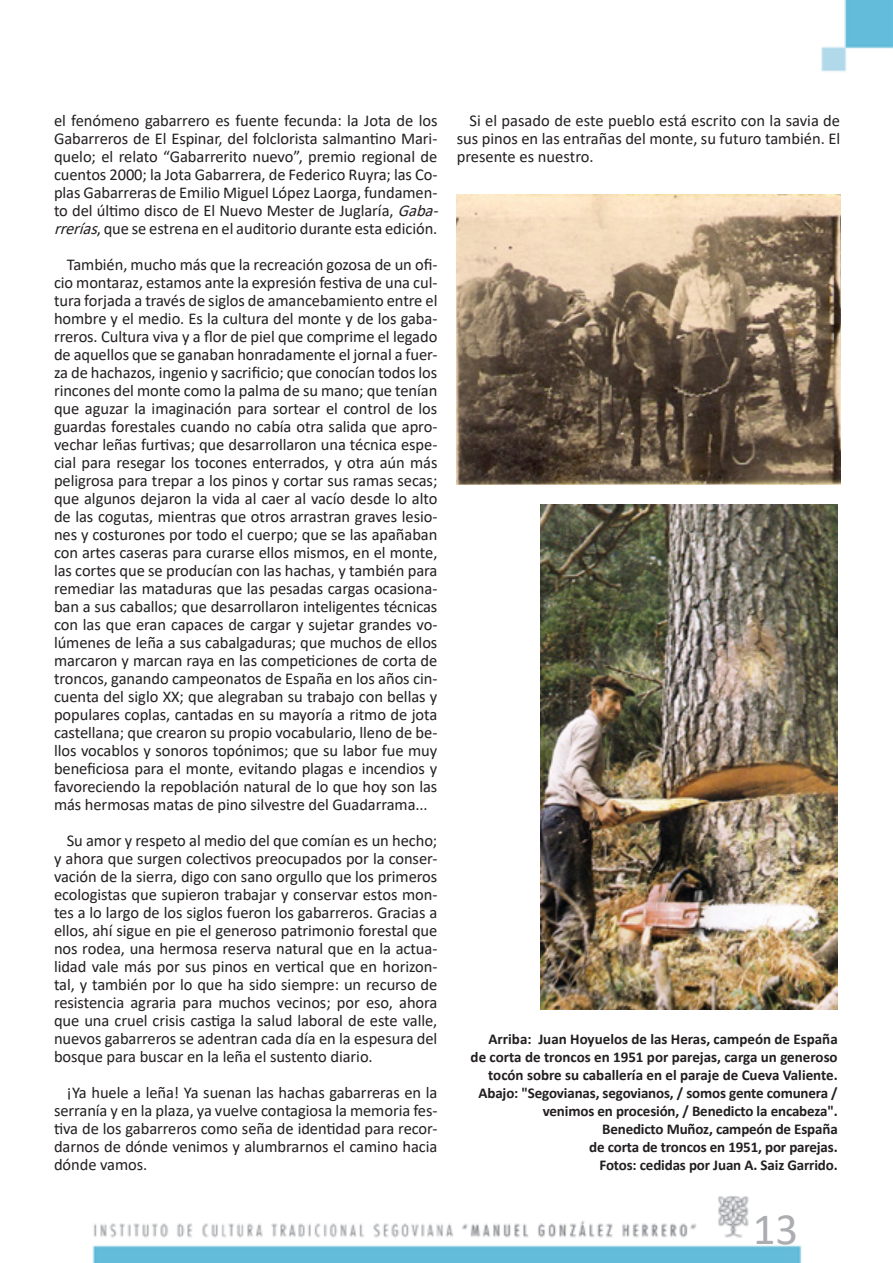
<style>
.page{position:relative;width:893px;height:1263px;background:#fff}
.page>*{position:absolute;margin:0;border:0;box-sizing:border-box;transform-origin:0 0}
.t1{font:45px "Calibri";color:#acadb1}
.TEXTO{font:16.5px/18px "Calibri";letter-spacing:-.005em;color:#231f20;text-align:justify}
.t2{font:700 15px/18px "Calibri";letter-spacing:-.01em;color:#231f20;text-align:right}
.s1{font-style:italic}
</style>
<div class="page">
<img style="left:821px;top:0;width:72px;height:72px">
<img style="left:92px;top:1196px;width:710px;height:67px">
<img style="left:457px;top:194px;width:383px;height:290px">
<img style="left:541px;top:505px;width:297px;height:505px">
<p class="TEXTO" style="left:54px;top:111px;width:391px;text-align:left">el fenómeno gabarrero es fuente fecunda: la Jota de los Gabarreros de El Espinar, del folclorista salmantino Mari&shy;quelo; el relato “Gabarrerito nuevo”, premio regional de cuentos 2000; la Jota Gabarrera, de Federico Ruyra; las Co&shy;plas Gabarreras de Emilio Miguel López Laorga, fundamen&shy;to del último disco de El Nuevo Mester de Juglaría, <span class="s1">Gaba&shy;rrerías</span>, que se estrena en el auditorio durante esta edición.</p>
<p class="TEXTO" style="left:54px;top:255px;width:385px;text-indent:13px">También, mucho más que la recreación gozosa de un ofi&shy;cio montaraz, estamos ante la expresión festiva de una cul&shy;tura forjada a través de siglos de amancebamiento entre el hombre y el medio. Es la cultura del monte y de los gaba&shy;rreros. Cultura viva y a flor de piel que comprime el legado de aquellos que se ganaban honradamente el jornal a fuer&shy;za de hachazos, ingenio y sacrificio; que conocían todos los rincones del monte como la palma de su mano; que tenían que aguzar la imaginación para sortear el control de los guardas forestales cuando no cabía otra salida que apro&shy;vechar leñas furtivas; que desarrollaron una técnica espe&shy;cial para resegar los tocones enterrados, y otra aún más peligrosa para trepar a los pinos y cortar sus ramas secas; que algunos dejaron la vida al caer al vacío desde lo alto de las cogutas, mientras que otros arrastran graves lesio&shy;nes y costurones por todo el cuerpo; que se las apañaban con artes caseras para curarse ellos mismos, en el monte, las cortes que se producían con las hachas, y también para remediar las mataduras que las pesadas cargas ocasiona&shy;ban a sus caballos; que desarrollaron inteligentes técnicas con las que eran capaces de cargar y sujetar grandes vo&shy;lúmenes de leña a sus cabalgaduras; que muchos de ellos marcaron y marcan raya en las competiciones de corta de troncos, ganando campeonatos de España en los años cin&shy;cuenta del siglo XX; que alegraban su trabajo con bellas y populares coplas, cantadas en su mayoría a ritmo de jota castellana; que crearon su propio vocabulario, lleno de be&shy;llos vocablos y sonoros topónimos; que su labor fue muy beneficiosa para el monte, evitando plagas e incendios y favoreciendo la repoblación natural de lo que hoy son las más hermosas matas de pino silvestre del Guadarrama...</p>
<p class="TEXTO" style="left:54px;top:831px;width:385px;text-indent:13px">Su amor y respeto al medio del que comían es un hecho; y ahora que surgen colectivos preocupados por la conser&shy;vación de la sierra, digo con sano orgullo que los primeros ecologistas que supieron trabajar y conservar estos mon&shy;tes a lo largo de los siglos fueron los gabarreros. Gracias a ellos, ahí sigue en pie el generoso patrimonio forestal que nos rodea, una hermosa reserva natural que en la actua&shy;lidad vale más por sus pinos en vertical que en horizon&shy;tal, y también por lo que ha sido siempre: un recurso de resistencia agraria para muchos vecinos; por eso, ahora que una cruel crisis castiga la salud laboral de este valle, nuevos gabarreros se adentran cada día en la espesura del bosque para buscar en la leña el sustento diario.</p>
<p class="TEXTO" style="left:54px;top:1083px;width:385px;text-indent:13px">¡Ya huele a leña! Ya suenan las hachas gabarreras en la serranía y en la plaza, ya vuelve contagiosa la memoria fes&shy;tiva de los gabarreros como seña de identidad para recor&shy;darnos de dónde venimos y alumbrarnos el camino hacia dónde vamos.</p>
<p class="TEXTO" style="left:457px;top:111px;width:385px;text-indent:13px">Si el pasado de este pueblo está escrito con la savia de sus pinos en las entrañas del monte, su futuro también. El presente es nuestro.</p>
<p class="t2" style="left:471px;top:1029px;width:369px">Arriba: Juan Hoyuelos de las Heras, campeón de España de corta de troncos en 1951 por parejas, carga un generoso tocón sobre su caballería en el paraje de Cueva Valiente.</p>
<p class="t2" style="left:479px;top:1083px;width:361px">Abajo: "Segovianas, segovianos, / somos gente comunera / venimos en procesión, / Benedicto la encabeza".</p>
<p class="t2" style="left:602px;top:1119px;width:237px">Benedicto Muñoz, campeón de España</p>
<p class="t2" style="left:589px;top:1137px;width:250px">de corta de troncos en 1951, por parejas.</p>
<p class="t2" style="left:599px;top:1155px;width:240px">Fotos: cedidas por Juan A. Saiz Garrido.</p>
<p class="t1" style="left:753px;top:1198px;width:47px">13</p>
</div>
